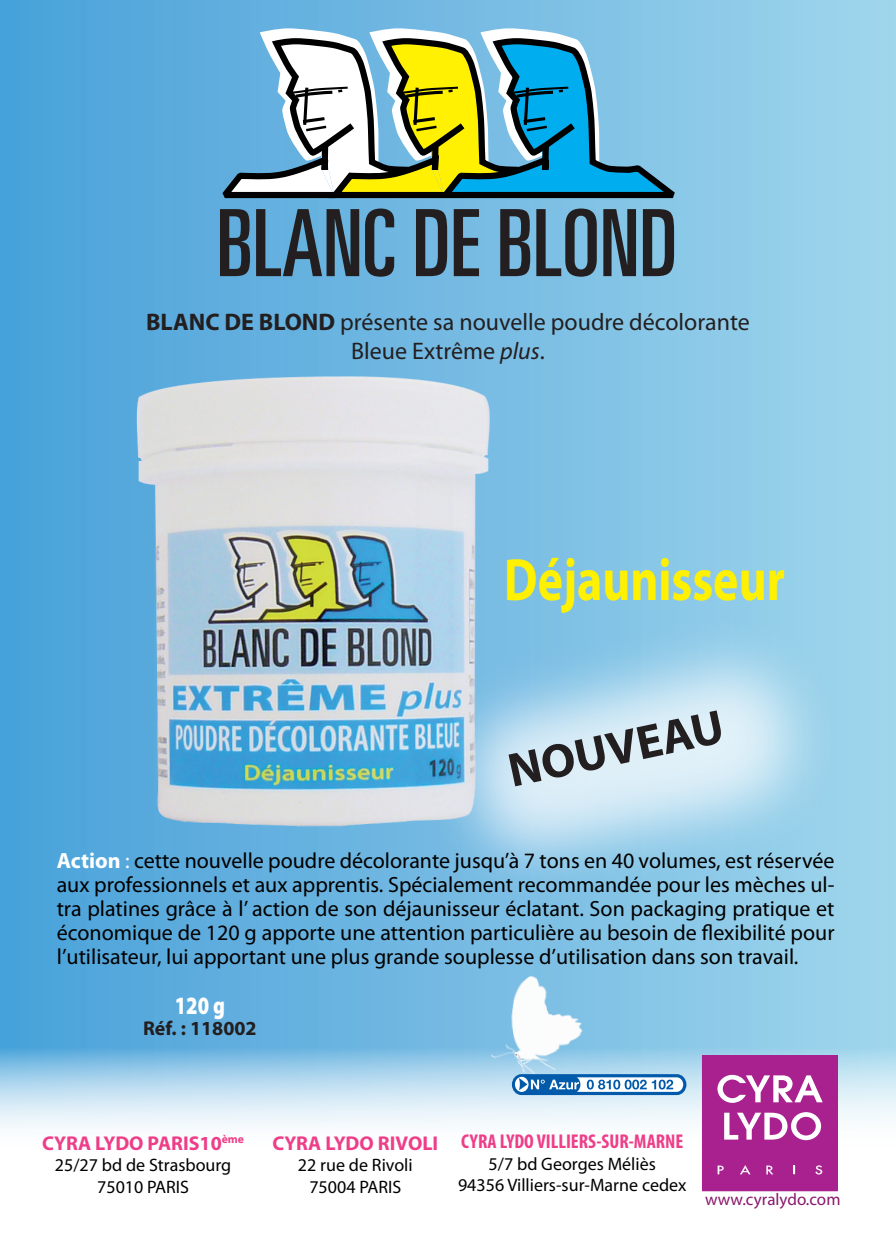
<style>
.page{position:relative;width:896px;height:1248px;background:#fff}
.page>*{position:absolute;margin:0;border:0;box-sizing:border-box;transform-origin:0 0}
.t1{font:700 60px "Myriad Pro";color:#fff101;scale:.8 1}
.t2{font:700 48px "Myriad Pro";color:#231f20}
.t3{font:900 25px "Myriad Pro";color:#fff;scale:.8 1}
.t4{font:24px/28.8px "Myriad Pro";color:#231f20;text-align:center}
.t5{font:22px/24px "Myriad Pro";color:#000;text-align:justify}
.t6{font:700 20px "Myriad Pro";color:#ee3e89}
.t7{font:700 condensed 20px "Myriad Pro";color:#ee3e89}
.t8{font:700 20px "Myriad Pro";color:#231f20}
.t9{font:18px/21.6px "Myriad Pro";color:#000;text-align:center}
.t10{font:17px "Myriad Pro";color:#89176c}
.s1{font-weight:700}
.s2{font-style:italic}
.s3{font-weight:700;color:#fff}
.s4{color:#fff}
</style>
<div class="page">
<div style="left:0;top:0;width:896px;height:1247px;background:linear-gradient(to right,#48a0d9,#a0d5ec)"></div>
<svg style="left:220px;top:28px;width:456px;height:249px;background:#6e9ba0"></svg>
<svg style="left:0;top:1047px;width:896px;height:200px"></svg>
<img style="left:472px;top:967px;width:129px;height:117px">
<svg style="left:513px;top:1075px;width:172px;height:18px"></svg>
<div style="left:512px;top:1073px;width:174px;height:21px;border:3px solid #015aaa;border-radius:8px"></div>
<svg style="left:513px;top:1075px;width:67px;height:18px"></svg>
<div style="left:515px;top:1076px;width:13px;height:15px;background:#fff;border-radius:50%"></div>
<svg style="left:518px;top:1076px;width:61px;height:15px"></svg>
<svg style="left:587px;top:1079px;width:86px;height:10px"></svg>
<div style="left:409px;top:605px;width:445px;height:308px;background:#fff;opacity:.75"></div>
<img style="left:75px;top:352px;width:477px;height:520px">
<svg style="left:702px;top:1055px;width:136px;height:136px;background:#b43f9d"></svg>
<p class="t4" style="left:146px;top:307px;width:605px"><span class="s1">BLANC DE BLOND</span> présente sa nouvelle poudre décolorante<br>Bleue Extrême <span class="s2">plus</span>.</p>
<h1 class="t1" style="left:504px;top:541px;width:352px">Déjaunisseur</h1>
<h2 class="t2" style="left:502px;top:740px;width:220px;rotate:-12deg">NOUVEAU</h2>
<p class="t5" style="left:57px;top:848px;width:779px"><span class="s3">Action</span> <span class="s4">:</span> cette nouvelle poudre décolorante jusqu’à 7 tons en 40 volumes, est réservée aux professionnels et aux apprentis. Spécialement recommandée pour les mèches ul&shy;tra platines grâce à l’ action de son déjaunisseur éclatant. Son packaging pratique et économique de 120 g apporte une attention particulière au besoin de flexibilité pour l’utilisateur, lui apportant une plus grande souplesse d’utilisation dans son travail.</p>
<p class="t3" style="left:175px;top:988px;width:64px">120 g</p>
<p class="t8" style="left:143px;top:1014px;width:115px">Réf. : 118002</p>
<p class="t6" style="left:42px;top:1129px;width:203px">CYRA LYDO PARIS10<sup>ème</sup></p>
<p class="t9" style="left:55px;top:1154px;width:178px">25/27 bd de Strasbourg<br>75010 PARIS</p>
<p class="t6" style="left:272px;top:1129px;width:167px">CYRA LYDO RIVOLI</p>
<p class="t9" style="left:298px;top:1154px;width:116px">22 rue de Rivoli<br>75004 PARIS</p>
<p class="t7" style="left:461px;top:1128px;width:224px">CYRA LYDO VILLIERS-SUR-MARNE</p>
<p class="t9" style="left:458px;top:1152px;width:230px">5/7 bd Georges Méliès<br>94356 Villiers-sur-Marne cedex</p>
<p class="t10" style="left:705px;top:1189px;width:137px">www.cyralydo.com</p>
</div>
